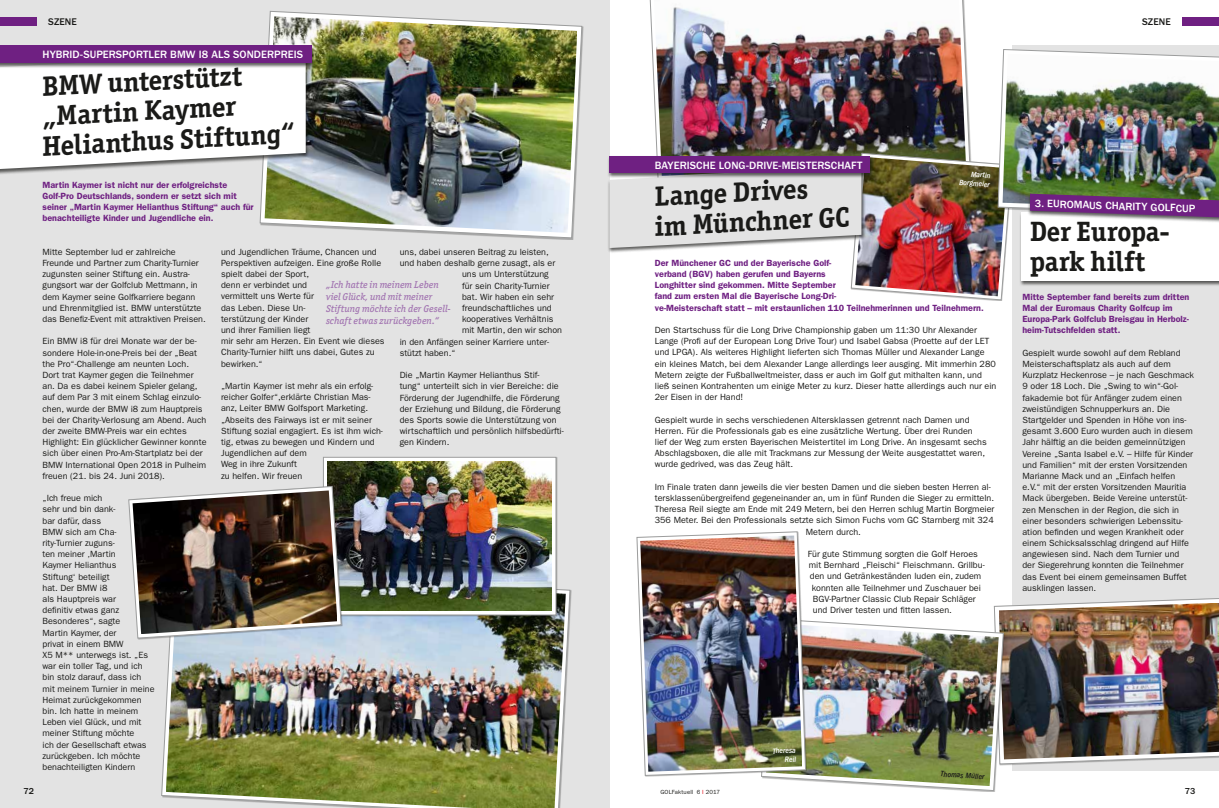
<style>
.page{position:relative;width:1219px;height:808px;background:#fff}
.page>*{position:absolute;margin:0;border:0;box-sizing:border-box;transform-origin:0 0}
.t1{font:700 28px/30px "Officina Ser ITC";letter-spacing:-.005em;color:#1a1a18}
.t2{font:500 11px "Franklin Gothic LT";letter-spacing:.005em;color:#fff}
.t3{font:italic 500 10px/12px "Officina Ser ITC";letter-spacing:.005em;color:#a376b2}
.t4{font:500 10px "Franklin Gothic LT";letter-spacing:.01em;color:#1a1a18}
.t5{font:9px/11.2px "Franklin Gothic LT";color:#1a1a18}
.t6{font:600 9px/11.2px "Franklin Gothic LT";color:#6f2082}
.t7{font:500 9px "Franklin Gothic LT";color:#1a1a18}
.t8{font:italic 500 condensed 8px/9.1px "Franklin Gothic LT";color:#fff;text-align:right}
.t9{font:italic 500 condensed 8px "Franklin Gothic LT";color:#1a1a18}
.t10{font:6px "Franklin Gothic LT";letter-spacing:.02em;color:#1a1a18}
.s1{color:#e3000f}
</style>
<div class="page">
<div style="left:1012px;top:45px;width:207px;height:726px;background:#e3e3e3"></div>
<div style="left:0;top:0;width:609px;height:808px;background:#e3e3e3"></div>
<img style="left:161px;top:589px;width:409px;height:219px">
<div style="left:323px;top:457px;width:233px;height:158px;background:#fff"></div>
<img style="left:328px;top:461px;width:224px;height:150px">
<div style="left:323px;top:457px;width:233px;height:158px;border:1px solid #9c9d9d"></div>
<img style="left:260px;top:11px;width:322px;height:227px">
<img style="left:128px;top:486px;width:214px;height:153px">
<div style="left:0;top:51px;width:309px;height:124px;background:#1a1a18;opacity:.7"></div>
<svg style="left:0;top:68px;width:306px;height:101px;background:#f8f8f8"></svg>
<div style="left:0;top:45px;width:315px;height:23px;background:#1a1a18;opacity:.7"></div>
<div style="left:0;top:45px;width:312px;height:17px;background:#6f2082"></div>
<img style="left:994px;top:598px;width:225px;height:166px">
<img style="left:649px;top:0;width:318px;height:49px">
<img style="left:762px;top:618px;width:242px;height:173px">
<img style="left:609px;top:49px;width:610px;height:251px">
<div style="left:607px;top:156px;width:267px;height:23px;background:#1a1a18;opacity:.7"></div>
<div style="left:609px;top:156px;width:261px;height:17px;background:#6f2082"></div>
<img style="left:636px;top:531px;width:170px;height:245px">
<div style="left:1182px;top:17px;width:37px;height:9px;background:#6f2082"></div>
<div style="left:0;top:17px;width:37px;height:9px;background:#6f2082"></div>
<p class="t4" style="left:48px;top:16px;width:30px">SZENE</p>
<p class="t4" style="left:1142px;top:16px;width:30px">SZENE</p>
<p class="t2" style="left:43px;top:48px;width:262px">HYBRID-SUPERSPORTLER BMW I8 ALS SONDERPREIS</p>
<h1 class="t1" style="left:38px;top:71px;width:254px;rotate:-3deg">BMW unterstützt „Martin Kaymer<br>Helianthus Stiftung“</h1>
<p class="t6" style="left:43px;top:179px;width:213px">Martin Kaymer ist nicht nur der erfolgreichste Golf-Pro Deutschlands, sondern er setzt sich mit seiner „Martin Kaymer Helianthus Stiftung“ auch für benachteiligte Kinder und Jugendliche ein.</p>
<p class="t5" style="left:43px;top:246px;width:165px">Mitte September lud er zahlreiche Freunde und Partner zum Charity-Turnier zugunsten seiner Stiftung ein. Austra&shy;gungsort war der Golfclub Mettmann, in dem Kaymer seine Golfkarriere begann und Ehrenmitglied ist. BMW unterstützte das Benefiz-Event mit attraktiven Preisen.</p>
<p class="t5" style="left:43px;top:336px;width:165px">Ein BMW i8 für drei Monate war der be&shy;sondere Hole-in-one-Preis bei der „Beat the Pro“-Challenge am neunten Loch.<br>Dort trat Kaymer gegen die Teilnehmer an. Da es dabei keinem Spieler gelang, auf dem Par 3 mit einem Schlag einzulo&shy;chen, wurde der BMW i8 zum Hauptpreis bei der Charity-Verlosung am Abend. Auch der zweite BMW-Preis war ein echtes Highlight: Ein glücklicher Gewinner konnte sich über einen Pro-Am-Startplatz bei der BMW International Open 2018 in Pulheim freuen (21. bis 24. Juni 2018).</p>
<p class="t5" style="left:43px;top:493px;width:114px">„Ich freue mich<br>sehr und bin dank-<br>bar dafür, dass<br>BMW sich am Cha&shy;rity-Turnier zuguns-<br>ten meiner ‚Martin<br>Kaymer Helianthus<br>Stiftung‘ beteiligt<br>hat. Der BMW i8<br>als Hauptpreis war<br>definitiv etwas ganz<br>Besonderes“, sagte<br>Martin Kaymer, der<br>privat in einem BMW<br>X5 M** unterwegs ist. „Es war ein toller Tag, und ich bin stolz darauf, dass ich mit meinem Turnier in meine<br>Heimat zurückgekommen bin. Ich hatte in meinem<br>Leben viel Glück, und mit meiner Stiftung möchte<br>ich der Gesellschaft etwas zurückgeben. Ich möchte benachteiligten Kindern</p>
<p class="t5" style="left:221px;top:246px;width:165px">und Jugendlichen Träume, Chancen und<br>Perspektiven aufzeigen. Eine große Rolle spielt dabei der Sport,<br>denn er verbindet und<br>vermittelt uns Werte für<br>das Leben. Diese Un-<br>terstützung der Kinder<br>und ihrer Familien liegt<br>mir sehr am Herzen. Ein Event wie dieses<br>Charity-Turnier hilft uns dabei, Gutes zu bewirken.“</p>
<p class="t5" style="left:221px;top:380px;width:163px">„Martin Kaymer ist mehr als ein erfolg&shy;reicher Golfer“,erklärte Christian Mas&shy;anz, Leiter BMW Golfsport Marketing. „Abseits des Fairways ist er mit seiner Stiftung sozial engagiert. Es ist ihm wich&shy;tig, etwas zu bewegen und Kindern und Jugendlichen auf dem<br>Weg in ihre Zukunft<br>zu helfen. Wir freuen</p>
<p class="t5" style="left:400px;top:246px;width:151px">uns, dabei unseren Beitrag zu leisten,</p>
<p class="t5" style="left:400px;top:257px;width:157px">und haben deshalb gerne zusagt, als er</p>
<p class="t5" style="left:462px;top:269px;width:88px">uns um Unterstützung</p>
<p class="t5" style="left:462px;top:280px;width:89px">für sein Charity-Turnier</p>
<p class="t5" style="left:462px;top:291px;width:93px">bat. Wir haben ein sehr</p>
<p class="t5" style="left:462px;top:302px;width:91px">freundschaftliches und</p>
<p class="t5" style="left:462px;top:313px;width:93px">kooperatives Verhältnis</p>
<p class="t5" style="left:462px;top:325px;width:102px">mit Martin, den wir schon</p>
<p class="t5" style="left:400px;top:336px;width:151px">in den Anfängen seiner Karriere unter-</p>
<p class="t5" style="left:400px;top:347px;width:57px">stützt haben.“</p>
<p class="t5" style="left:400px;top:369px;width:166px">Die „Martin Kaymer Helianthus Stif-<br>tung“ unterteilt sich in vier Bereiche: die Förderung der Jugendhilfe, die Förderung der Erziehung und Bildung, die Förderung des Sports sowie die Unterstützung von wirtschaftlich und persönlich hilfsbedürfti&shy;gen Kindern.</p>
<p class="t3" style="left:326px;top:279px;width:126px">„Ich hatte in meinem Leben viel Glück, und mit meiner<br>Stiftung möchte ich der Gesell&shy;schaft etwas zurückgeben.“</p>
<p class="t2" style="left:655px;top:159px;width:209px">BAYERISCHE LONG-DRIVE-MEISTERSCHAFT</p>
<h1 class="t1" style="left:654px;top:181px;width:155px;rotate:-3deg">Lange Drives</h1>
<h1 class="t1" style="left:654px;top:211px;width:196px;rotate:-3deg">im Münchner GC</h1>
<p class="t8" style="left:960px;top:168px;width:32px;rotate:5deg">Martin<br>Borgmeier</p>
<p class="t6" style="left:655px;top:257px;width:330px">Der Münchener GC und der Bayerische Golf-<br>verband (BGV) haben gerufen und Bayerns<br>Longhitter sind gekommen. Mitte September<br>fand zum ersten Mal die Bayerische Long-Dri-<br>ve-Meisterschaft statt – mit erstaunlichen 110 Teilnehmerinnen und Teilnehmern.</p>
<p class="t5" style="left:655px;top:324px;width:343px">Den Startschuss für die Long Drive Championship gaben um 11:30 Uhr Alexander Lange (Profi auf der European Long Drive Tour) und Isabel Gabsa (Proette auf der LET und LPGA). Als weiteres Highlight lieferten sich Thomas Müller und Alexander Lange ein kleines Match, bei dem Alexander Lange allerdings leer ausging. Mit immerhin 280<br>Metern zeigte der Fußballweltmeister, dass er auch im Golf gut mithalten kann, und ließ seinen Kontrahenten um einige Meter zu kurz. Dieser hatte allerdings auch nur ein 2er Eisen in der Hand!</p>
<p class="t5" style="left:655px;top:414px;width:333px">Gespielt wurde in sechs verschiedenen Altersklassen getrennt nach Damen und Herren. Für die Professionals gab es eine zusätzliche Wertung. Über drei Runden lief der Weg zum ersten Bayerischen Meistertitel im Long Drive. An insgesamt sechs Abschlagsboxen, die alle mit Trackmans zur Messung der Weite ausgestattet waren, wurde gedrived, was das Zeug hält.</p>
<p class="t5" style="left:655px;top:481px;width:337px">Im Finale traten dann jeweils die vier besten Damen und die sieben besten Herren al-</p>
<p class="t5" style="left:655px;top:492px;width:341px">tersklassenübergreifend gegeneinander an, um in fünf Runden die Sieger zu ermitteln.</p>
<p class="t5" style="left:655px;top:504px;width:341px">Theresa Reil siegte am Ende mit 249 Metern, bei den Herren schlug Martin Borgmeier</p>
<p class="t5" style="left:655px;top:515px;width:340px">356 Meter. Bei den Professionals setzte sich Simon Fuchs vom GC Starnberg mit 324</p>
<p class="t5" style="left:806px;top:526px;width:57px">Metern durch.</p>
<p class="t5" style="left:808px;top:548px;width:172px">Für gute Stimmung sorgten die Golf Heroes</p>
<p class="t5" style="left:809px;top:560px;width:177px">mit Bernhard „Fleischi“ Fleischmann. Grillbu-</p>
<p class="t5" style="left:810px;top:571px;width:173px">den und Getränkeständen luden ein, zudem</p>
<p class="t5" style="left:812px;top:582px;width:171px">konnten alle Teilnehmer und Zuschauer bei</p>
<p class="t5" style="left:813px;top:593px;width:164px">BGV-Partner Classic Club Repair Schläger</p>
<p class="t5" style="left:813px;top:604px;width:141px">und Driver testen und fitten lassen.</p>
<p class="t2" style="left:1035px;top:197px;width:162px;rotate:2deg">3. EUROMAUS CHARITY GOLFCUP</p>
<h1 class="t1" style="left:1030px;top:216px;width:141px">Der Europa&shy;park hilft</h1>
<p class="t6" style="left:1022px;top:291px;width:169px">Mitte September fand bereits zum dritten Mal der Euromaus Charity Golfcup im Europa-Park Golfclub Breisgau in Herbolz&shy;heim-Tutschfelden statt.</p>
<p class="t5" style="left:1022px;top:347px;width:173px">Gespielt wurde sowohl auf dem Rebland Meisterschaftsplatz als auch auf dem Kurzplatz Heckenrose – je nach Geschmack 9 oder 18 Loch. Die „Swing to win“-Gol&shy;fakademie bot für Anfänger zudem einen zweistündigen Schnupperkurs an. Die Startgelder und Spenden in Höhe von ins&shy;gesamt 3.600 Euro wurden auch in diesem Jahr hälftig an die beiden gemeinnützigen Vereine „Santa Isabel e.V. – Hilfe für Kinder und Familien“ mit der ersten Vorsitzenden Marianne Mack und an „Einfach helfen e.V.“ mit der ersten Vorsitzenden Mauritia Mack übergeben. Beide Vereine unterstüt&shy;zen Menschen in der Region, die sich in einer besonders schwierigen Lebenssitu&shy;ation befinden und wegen Krankheit oder einem Schicksalsschlag dringend auf Hilfe angewiesen sind. Nach dem Turnier und der Siegerehrung konnten die Teilnehmer das Event bei einem gemeinsamen Buffet ausklingen lassen.</p>
<p class="t8" style="left:772px;top:746px;width:25px;rotate:-2deg">Theresa<br>Reil</p>
<p class="t9" style="left:941px;top:769px;width:45px;rotate:4deg">Thomas Müller</p>
<p class="t7" style="left:23px;top:786px;width:12px">72</p>
<p class="t10" style="left:660px;top:788px;width:61px">GOLFaktuell 6 <span class="s1">I</span> 2017</p>
<p class="t7" style="left:1185px;top:786px;width:12px">73</p>
</div>
